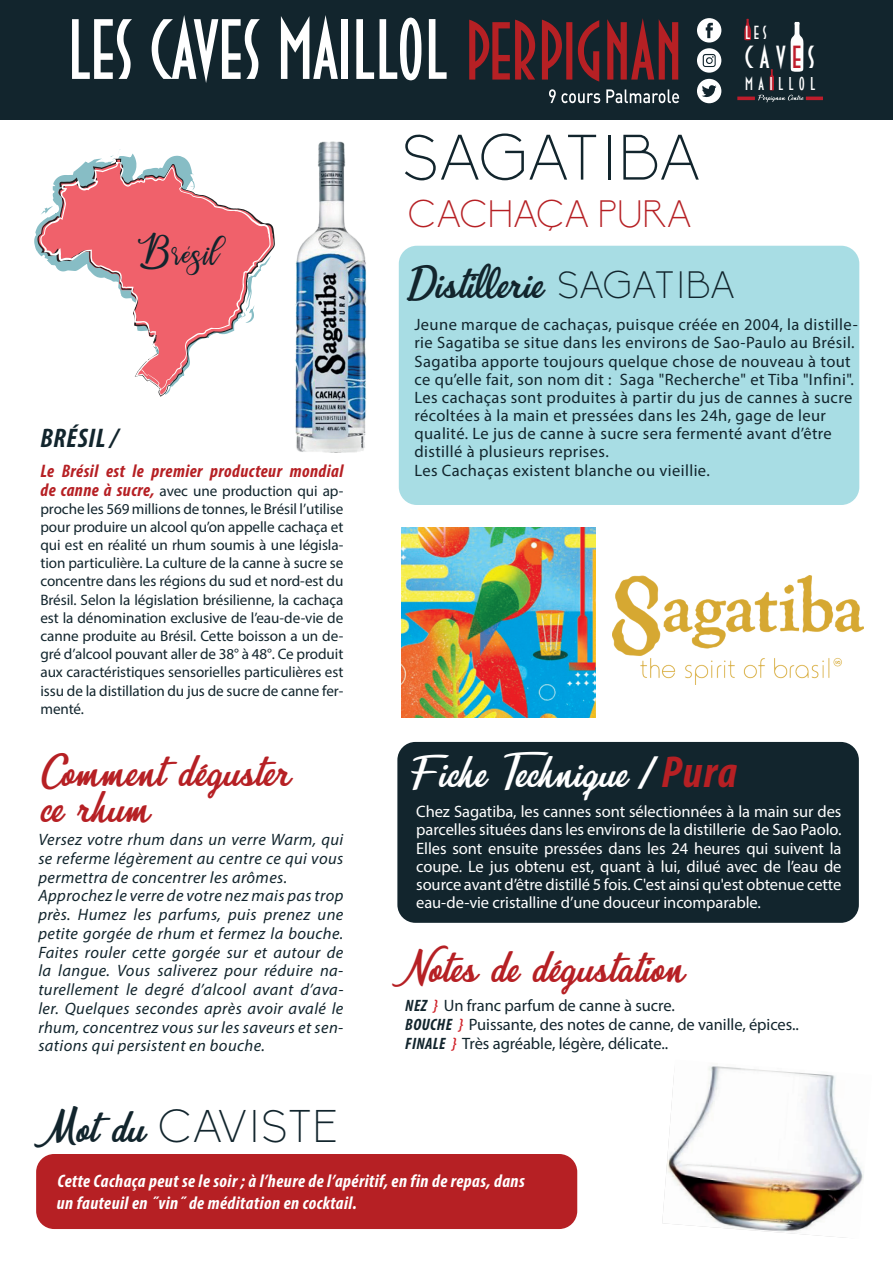
<style>
.page{position:relative;width:893px;height:1263px;background:#fff}
.page>*{position:absolute;margin:0;border:0;box-sizing:border-box;transform-origin:0 0}
.t1{font:84.9px "Deco Tech TL";color:#fff}
.t2{font:300 63px "Biko";letter-spacing:-.015em;color:#12252d}
.t3{font:45px/36px "Mirella";color:#b62024}
.t4{font:45px "Mirella";color:#12252d}
.t5{font:45px "Mirella";color:#fff}
.t6{font:300 45px "Biko";letter-spacing:.005em;color:#12252d}
.t7{font:40.65px "happy Birthday";color:#12252d}
.t8{font:300 37.5px "Biko";letter-spacing:-.01em;color:#b62024}
.t9{font:31.8px "Deco Tech TL";letter-spacing:.2em;color:#fff}
.t10{font:italic 700 condensed 27px "Myriad Pro";letter-spacing:.025em;color:#12252d}
.t11{font:18.9px "Deco Tech TL";color:#fff}
.t12{font:18.45px "Deco Tech TL";letter-spacing:.28em;color:#fff}
.t13{font:italic 700 condensed 18.15px/21.8px "Myriad Pro";letter-spacing:.025em;color:#fff}
.t14{font:italic 700 condensed 18.15px "Myriad Pro";letter-spacing:.025em;color:#b62024}
.t15{font:italic 16.5px/18.8px "Myriad Pro";letter-spacing:.025em;color:#12252d}
.t16{font:16.5px/18.1px "Myriad Pro";letter-spacing:.025em;color:#12252d}
.t17{font:16.5px/18.1px "Myriad Pro";letter-spacing:-.005em;color:#fff;text-align:justify}
.t18{font:16.5px/19.8px "Myriad Pro";letter-spacing:-.005em;color:#12252d}
.t19{font:15.15px/18.1px "Myriad Pro";letter-spacing:-.005em;color:#12252d;text-align:justify}
.s1{color:#be1d2c}
.s2{font-weight:700;font-style:italic;font-stretch:condensed;font-size:18.15px;color:#b62024}
.s3{font-family:"Biko";font-weight:300;font-size:37.5px}
.s4{font-family:"Myriad Pro";font-weight:700;font-style:italic;font-stretch:condensed}
.s5{font-family:"Myriad Pro";font-weight:700;font-style:italic;font-stretch:condensed;color:#b62024}
.s6{font-weight:700;font-style:italic;font-stretch:condensed}
.s7{font-weight:600;font-style:italic;color:#d1232a}
.s8{font-family:"Mirella";font-weight:400}
</style>
<div class="page">
<div style="left:0;top:0;width:893px;height:119px;background:#12252d"></div>
<div style="left:36px;top:1154px;width:541px;height:75px;background:#b62024;border-radius:18px"></div>
<svg style="left:110px;top:149px;width:11px;height:10px"></svg>
<svg style="left:37px;top:159px;width:238px;height:238px"></svg>
<svg style="left:40px;top:162px;width:231px;height:229px"></svg>
<svg style="left:180px;top:364px;width:3px;height:6px"></svg>
<svg style="left:151px;top:331px;width:11px;height:24px"></svg>
<svg style="left:549px;top:89px;width:51px;height:14px"></svg>
<svg style="left:606px;top:89px;width:73px;height:14px"></svg>
<svg style="left:469px;top:18px;width:209px;height:64px"></svg>
<svg style="left:697px;top:18px;width:24px;height:55px"></svg>
<svg style="left:697px;top:79px;width:24px;height:24px"></svg>
<svg style="left:737px;top:19px;width:86px;height:83px"></svg>
<div style="left:399px;top:246px;width:460px;height:259px;background:#a8dde4;border-radius:18px"></div>
<div style="left:397px;top:742px;width:462px;height:181px;background:#12252d;border-radius:18px"></div>
<img style="left:662px;top:1066px;width:202px;height:172px">
<img style="left:401px;top:528px;width:194px;height:189px">
<img style="left:613px;top:575px;width:251px;height:109px">
<img style="left:295px;top:142px;width:72px;height:310px">
<h1 class="t1" style="left:68px;top:5px;width:381px">LES CAVES MAILLOL</h1>
<p class="t11" style="left:745px;top:23px;width:23px">LES</p>
<h3 class="t9" style="left:745px;top:41px;width:72px">CAV<span class="s1">E</span>S</h3>
<p class="t12" style="left:745px;top:74px;width:72px">MAILLOL</p>
<h2 class="t2" style="left:401px;top:122px;width:302px">SAGATIBA</h2>
<h3 class="t7" style="left:138px;top:225px;width:83px">Brésil</h3>
<h3 class="t10" style="left:40px;top:421px;width:79px">BRÉSIL /</h3>
<p class="t14" style="left:40px;top:460px;width:304px">Le Brésil est le premier producteur mondial</p>
<p class="t19" style="left:40px;top:481px;width:304px"><span class="s2">de canne à sucre,</span> avec une production qui ap&shy;proche les 569 millions de tonnes, le Brésil l’utilise pour produire un alcool qu’on appelle cachaça et qui est en réalité un rhum soumis à une législa&shy;tion particulière. La culture de la canne à sucre se concentre dans les régions du sud et nord-est du Brésil. Selon la législation brésilienne, la cachaça est la dénomination exclusive de l’eau-de-vie de canne produite au Brésil. Cette boisson a un de&shy;gré d’alcool pouvant aller de 38° à 48°. Ce produit aux caractéristiques sensorielles particulières est issu de la distillation du jus de sucre de canne fer&shy;menté.</p>
<h3 class="t3" style="left:40px;top:754px;width:252px">Comment déguster ce rhum</h3>
<p class="t15" style="left:38px;top:830px;width:307px">Versez votre rhum dans un verre Warm, qui se referme légèrement au centre ce qui vous permettra de concentrer les arômes.<br>Approchez le verre de votre nez mais pas trop près. Humez les parfums, puis prenez une petite gorgée de rhum et fermez la bouche.<br>Faites rouler cette gorgée sur et autour de la langue. Vous saliverez pour réduire na&shy;turellement le degré d’alcool avant d’ava&shy;ler. Quelques secondes après avoir avalé le rhum, concentrez vous sur les saveurs et sen&shy;sations qui persistent en bouche.</p>
<h3 class="t8" style="left:409px;top:193px;width:285px">CACHAÇA PURA</h3>
<h3 class="t4" style="left:410px;top:255px;width:327px">Distillerie <span class="s3">SAGATIBA</span></h3>
<p class="t16" style="left:414px;top:315px;width:445px">Jeune marque de cachaças, puisque créée en 2004, la distille&shy;rie Sagatiba se situe dans les environs de Sao-Paulo au Brésil.<br>Sagatiba apporte toujours quelque chose de nouveau à tout ce qu’elle fait, son nom dit : Saga "Recherche" et Tiba "Infini".<br>Les cachaças sont produites à partir du jus de cannes à sucre récoltées à la main et pressées dans les 24h, gage de leur qualité. Le jus de canne à sucre sera fermenté avant d’être distillé à plusieurs reprises.<br>Les Cachaças existent blanche ou vieillie.</p>
<h3 class="t5" style="left:408px;top:744px;width:330px">Fiche Technique <span class="s4">/</span> <span class="s5">Pura</span></h3>
<p class="t17" style="left:416px;top:802px;width:427px">Chez Sagatiba, les cannes sont sélectionnées à la main sur des parcelles situées dans les environs de la distillerie de Sao Paolo.<br>Elles sont ensuite pressées dans les 24 heures qui suivent la coupe. Le jus obtenu est, quant à lui, dilué avec de l’eau de source avant d’être distillé 5 fois. C'est ainsi qu'est obtenue cette eau-de-vie cristalline d’une douceur incomparable.</p>
<h3 class="t3" style="left:405px;top:950px;width:281px">Notes de dégustation</h3>
<p class="t18" style="left:405px;top:995px;width:395px"><span class="s6">NEZ</span> <span class="s7">}</span> Un franc parfum de canne à sucre.<br><span class="s6">BOUCHE</span> <span class="s7">}</span> Puissante, des notes de canne, de vanille, épices..</p>
<p class="t18" style="left:405px;top:1033px;width:264px"><span class="s6">FINALE</span> <span class="s7">}</span> Très agréable, légère, délicate..</p>
<h3 class="t6" style="left:34px;top:1101px;width:305px"><span class="s8">Mot du</span> CAVISTE</h3>
<p class="t13" style="left:57px;top:1170px;width:470px">Cette Cachaça peut se le soir ; à l’heure de l’apéritif, en fin de repas, dans un fauteuil en ˝vin˝ de méditation en cocktail.</p>
</div>
